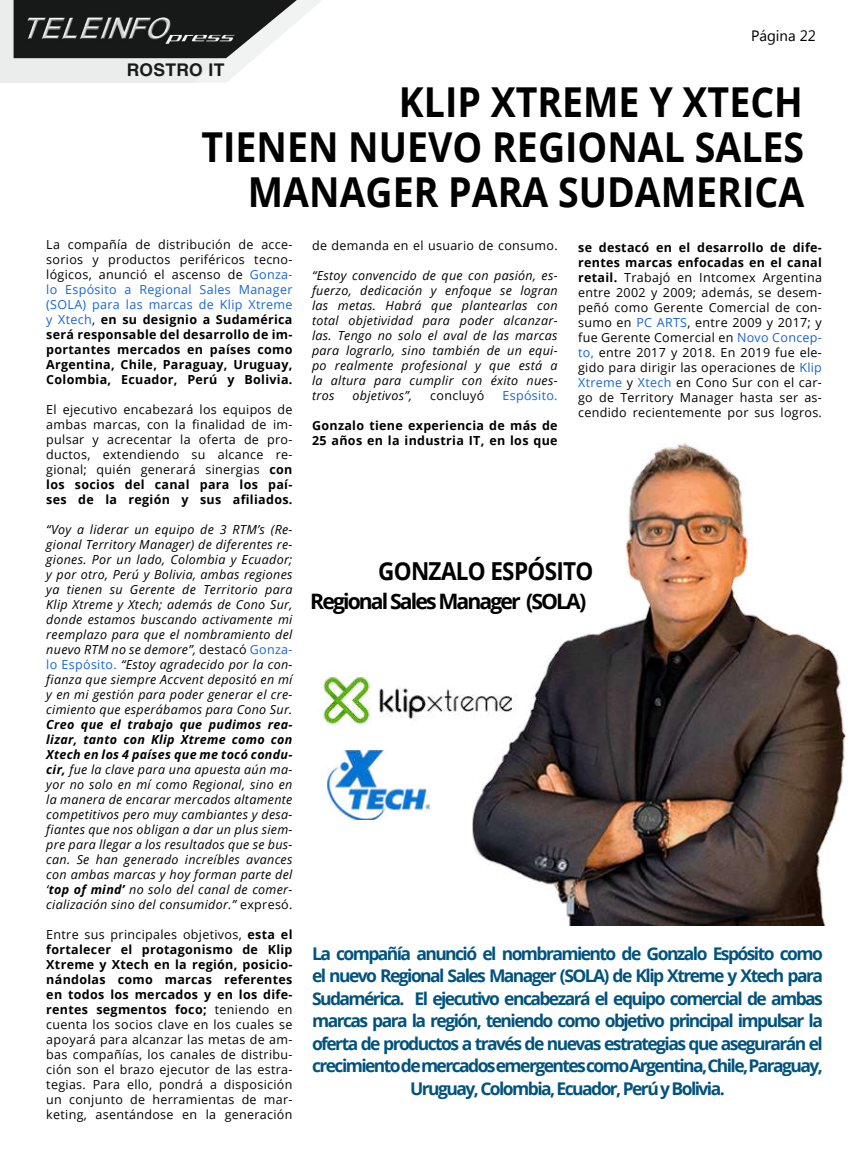
<style>
.page{position:relative;width:868px;height:1169px;background:#fff}
.page>*{position:absolute;margin:0;border:0;box-sizing:border-box;transform-origin:0 0}
.t1{font:700 41.25px/45px "Open Sans";color:#000;text-align:right;scale:.91 1}
.t2{font:700 24.75px "Open Sans";letter-spacing:-.03em;color:#000;scale:.91 1}
.t3{font:700 21.25px "Open Sans";letter-spacing:-.09em;color:#000}
.t4{font:700 17.5px/22.5px "Open Sans";letter-spacing:-.09em;color:#00537f;text-align:center}
.t5{font:700 17.5px "Helvetica LT Std";letter-spacing:.015em;color:#1a1a1a}
.t6{font:15px "Myanmar Text";color:#000}
.t7{font:italic 12.5px/15px "Open Sans";letter-spacing:.025em;color:#000;text-align:justify}
.t8{font:12.5px/15px "Open Sans";letter-spacing:.025em;color:#000;text-align:justify}
.t9{font:700 12.5px/15px "Open Sans";letter-spacing:.025em;color:#000;text-align:justify}
.t10{font:12.5px "Open Sans";letter-spacing:.025em;color:#1766d2}
.s1{font-weight:400}
.s2{font-weight:400;color:#1766d2}
.s3{font-weight:700}
.s4{font-style:normal}
.s5{font-style:normal;color:#1766d2}
.s6{color:#1766d2}
</style>
<div class="page">
<svg style="left:0;top:0;width:322px;height:83px"></svg>
<img style="left:23px;top:10px;width:215px;height:48px">
<img style="left:323px;top:442px;width:523px;height:483px">
<h3 class="t5" style="left:127px;top:59px;width:99px">ROSTRO IT</h3>
<p class="t6" style="left:751px;top:27px;width:66px">Página 22</p>
<h1 class="t1" style="left:201px;top:79px;width:664px">KLIP XTREME Y XTECH<br>TIENEN NUEVO REGIONAL SALES<br>MANAGER PARA SUDAMERICA</h1>
<p class="t9" style="left:46px;top:237px;width:248px"><span class="s1">La compañía de distribución de acce&shy;sorios y productos periféricos tecno&shy;lógicos, anunció el ascenso de</span> <span class="s2">Gonza&shy;lo Espósito a Regional Sales Manager (SOLA) para las marcas de Klip Xtreme y Xtech</span><span class="s1">,</span> en su designio a Sudamérica será responsable del desarrollo de im&shy;portantes mercados en países como Argentina, Chile, Paraguay, Uruguay, Colombia, Ecuador, Perú y Bolivia.</p>
<p class="t8" style="left:46px;top:402px;width:248px">El ejecutivo encabezará los equipos de ambas marcas, con la finalidad de im&shy;pulsar y acrecentar la oferta de pro&shy;ductos, extendiendo su alcance re&shy;gional; quién generará sinergias <span class="s3">con los socios del canal para los paí&shy;ses de la región y sus afiliados.</span></p>
<p class="t7" style="left:46px;top:522px;width:248px">“Voy a liderar un equipo de 3 RTM’s (Re&shy;gional Territory Manager) de diferentes re&shy;giones. Por un lado, Colombia y Ecuador; y por otro, Perú y Bolivia, ambas regiones ya tienen su Gerente de Territorio para Klip Xtreme y Xtech; además de Cono Sur, donde estamos buscando activamente mi reemplazo para que el nombramiento del nuevo RTM no se demore”, <span class="s4">destacó</span> <span class="s5">Gonza&shy;lo Espósito.</span> “Estoy agradecido por la con&shy;fianza que siempre Accvent depositó en mí y en mi gestión para poder generar el cre&shy;cimiento que esperábamos para Cono Sur.</p>
<p class="t7" style="left:46px;top:717px;width:248px"><span class="s3">Creo que el trabajo que pudimos rea&shy;lizar, tanto con Klip Xtreme como con Xtech en los 4 países que me tocó condu&shy;cir,</span> fue la clave para una apuesta aún ma&shy;yor no solo en mí como Regional, sino en la manera de encarar mercados altamente competitivos pero muy cambiantes y desa&shy;fiantes que nos obligan a dar un plus siem&shy;pre para llegar a los resultados que se bus&shy;can. Se han generado increíbles avances con ambas marcas y hoy forman parte del ‘<span class="s3">top of mind’</span> no solo del canal de comer&shy;cialización sino del consumidor.” <span class="s4">expresó.</span></p>
<p class="t8" style="left:46px;top:927px;width:248px">Entre sus principales objetivos, <span class="s3">esta el fortalecer el protagonismo de Klip Xtreme y Xtech en la región, posicio&shy;nándolas como marcas referentes en todos los mercados y en los dife&shy;rentes segmentos foco;</span> teniendo en cuenta los socios clave en los cuales se apoyará para alcanzar las metas de am&shy;bas compañías, los canales de distribu&shy;ción son el brazo ejecutor de las estra&shy;tegias. Para ello, pondrá a disposición un conjunto de herramientas de mar&shy;keting, asentándose en la generación</p>
<p class="t8" style="left:312px;top:238px;width:247px">de demanda en el usuario de consumo.</p>
<p class="t7" style="left:312px;top:268px;width:247px">“Estoy convencido de que con pasión, es&shy;fuerzo, dedicación y enfoque se logran las metas. Habrá que plantearlas con total objetividad para poder alcanzar&shy;las. Tengo no solo el aval de las marcas para lograrlo, sino también de un equi&shy;po realmente profesional y que está a la altura para cumplir con éxito nues&shy;tros</p>
<p class="t7" style="left:352px;top:388px;width:61px">objetivos”,</p>
<p class="t8" style="left:430px;top:388px;width:55px">concluyó</p>
<p class="t10" style="left:502px;top:387px;width:57px">Espósito.</p>
<p class="t9" style="left:312px;top:418px;width:247px">Gonzalo tiene experiencia de más de<br>25 años en la industria IT, en los que</p>
<p class="t8" style="left:578px;top:240px;width:245px"><span class="s3">se destacó en el desarrollo de dife&shy;rentes marcas enfocadas en el canal retail.</span> Trabajó en Intcomex Argentina entre 2002 y 2009; además, se desem&shy;peñó como Gerente Comercial de con&shy;sumo en <span class="s6">PC ARTS</span>, entre 2009 y 2017; y fue Gerente Comercial en <span class="s6">Novo Concep&shy;to,</span> entre 2017 y 2018. En 2019 fue ele&shy;gido para dirigir las operaciones de <span class="s6">Klip Xtreme</span> y <span class="s6">Xtech</span> en Cono Sur con el car&shy;go de Territory Manager hasta ser as&shy;cendido recientemente por sus logros.</p>
<h2 class="t2" style="left:378px;top:553px;width:238px">GONZALO ESPÓSITO</h2>
<h3 class="t3" style="left:310px;top:586px;width:277px">Regional Sales Manager (SOLA)</h3>
<p class="t4" style="left:312px;top:941px;width:512px">La compañía anunció el nombramiento de Gonzalo Espósito como el nuevo Regional Sales Manager (SOLA) de Klip Xtreme y Xtech para Sudamérica. El ejecutivo encabezará el equipo comercial de ambas marcas para la región, teniendo como objetivo principal impulsar la oferta de productos a través de nuevas estrategias que asegurarán el crecimiento de mercados emergentes como Argentina, Chile, Paraguay, Uruguay, Colombia, Ecuador, Perú y Bolivia.</p>
</div>
